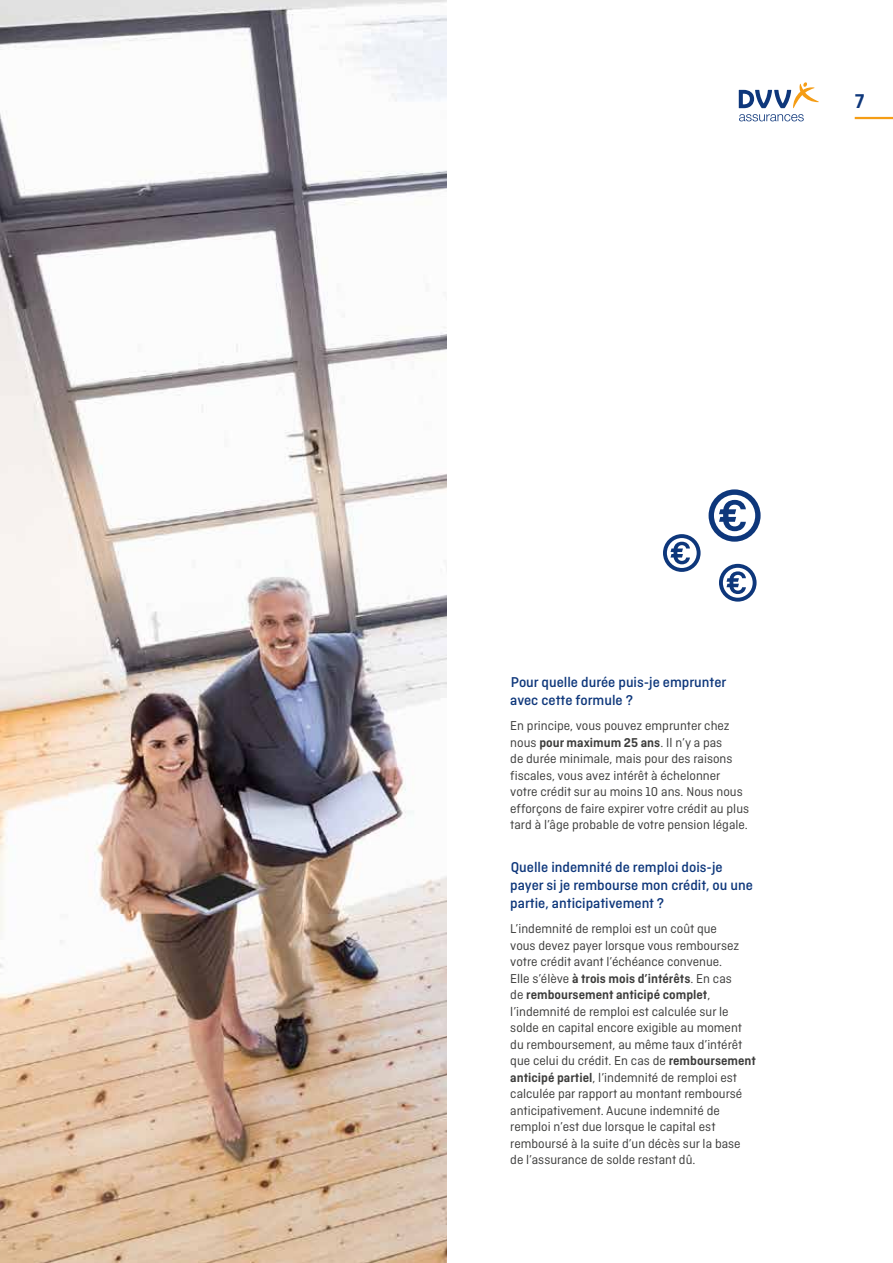
<style>
.page{position:relative;width:893px;height:1263px;background:#fff}
.page>*{position:absolute;margin:0;border:0;box-sizing:border-box;transform-origin:0 0}
.t1{font:600 21px "Ciutadella";color:#0e377b}
.t2{font:500 15px/18px "Ciutadella";color:#0e377b}
.t3{font:13.5px/16.5px "Ciutadella";color:#3c3c3b}
.s1{font-weight:600}
</style>
<div class="page">
<img style="left:0;top:0;width:446px;height:1263px">
<hr style="left:855px;top:117px;width:38px;height:2px;background:#f59d15">
<svg style="left:739px;top:82px;width:80px;height:26px"></svg>
<svg style="left:739px;top:114px;width:65px;height:7px"></svg>
<svg style="left:709px;top:489px;width:52px;height:53px"></svg>
<svg style="left:663px;top:534px;width:38px;height:38px"></svg>
<svg style="left:719px;top:564px;width:38px;height:38px"></svg>
<h1 class="t1" style="left:855px;top:90px;width:11px">7</h1>
<p class="t2" style="left:510px;top:673px;width:218px">Pour quelle durée puis-je emprunter avec cette formule ?</p>
<p class="t3" style="left:510px;top:718px;width:240px">En principe, vous pouvez emprunter chez nous <span class="s1">pour maximum 25 ans</span>. Il n’y a pas<br>de durée minimale, mais pour des raisons fiscales, vous avez intérêt à échelonner votre crédit sur au moins 10 ans. Nous nous efforçons de faire expirer votre crédit au plus tard à l’âge probable de votre pension légale.</p>
<p class="t2" style="left:510px;top:858px;width:244px">Quelle indemnité de remploi dois-je payer si je rembourse mon crédit, ou une partie, anticipativement ?</p>
<p class="t3" style="left:510px;top:921px;width:247px">L’indemnité de remploi est un coût que<br>vous devez payer lorsque vous remboursez votre crédit avant l’échéance convenue.<br>Elle s’élève <span class="s1">à trois mois d’intérêts</span>. En cas<br>de <span class="s1">remboursement anticipé complet</span>, l’indemnité de remploi est calculée sur le solde en capital encore exigible au moment du remboursement, au même taux d’intérêt que celui du crédit. En cas de <span class="s1">remboursement anticipé partiel</span>, l’indemnité de remploi est calculée par rapport au montant remboursé anticipativement. Aucune indemnité de remploi n’est due lorsque le capital est remboursé à la suite d’un décès sur la base de l’assurance de solde restant dû.</p>
</div>
